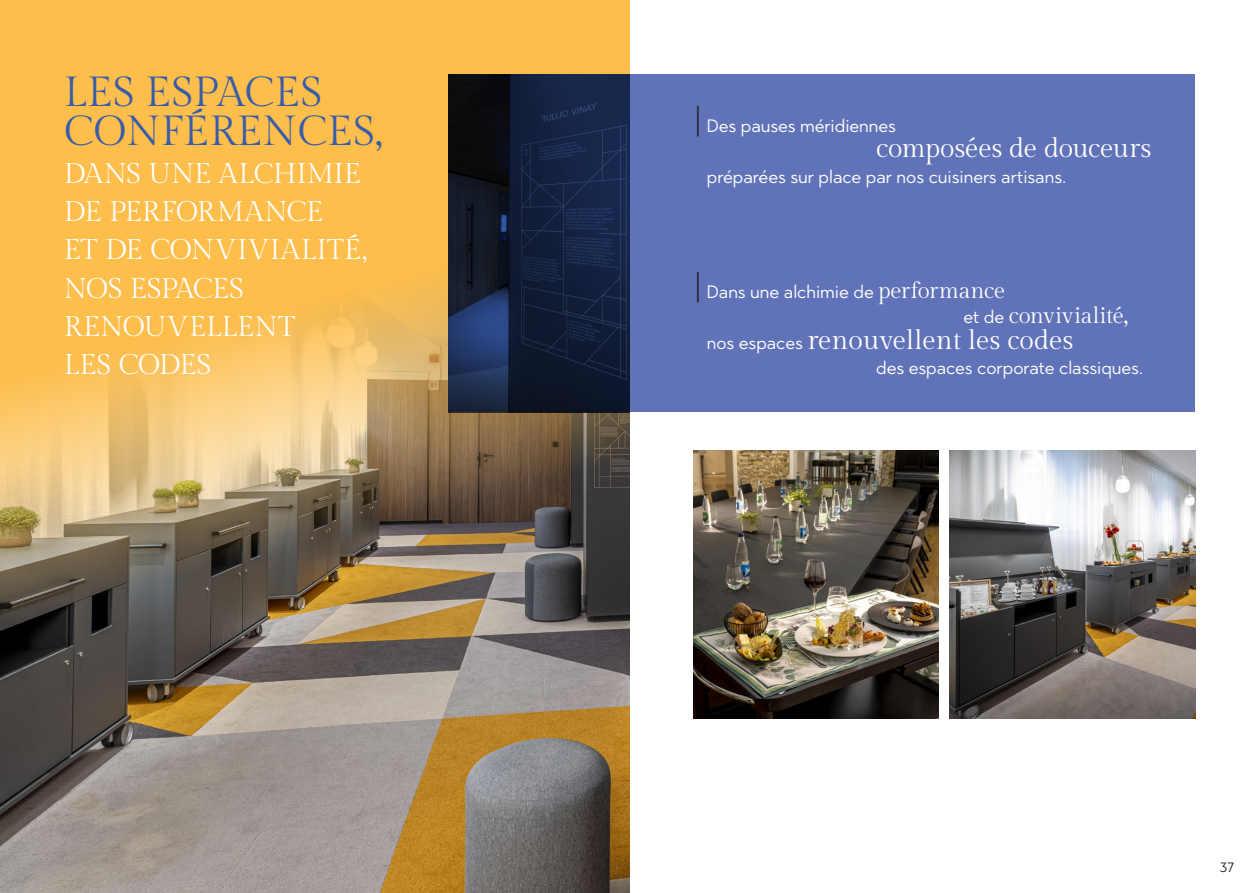
<style>
.page{position:relative;width:1259px;height:893px;background:#fff}
.page>*{position:absolute;margin:0;border:0;box-sizing:border-box;transform-origin:0 0}
.t1{font:42px "Gilda Display";color:#385caa}
.t2{font:28.5px/38.2px "Gilda Display";letter-spacing:-.02em;color:#fff}
.t3{font:28.5px "Gilda Display";color:#fff}
.t4{font:27px "Gilda Display";color:#fff}
.t5{font:22.5px "Gilda Display";letter-spacing:-.01em;color:#fff}
.t6{font:18px "Town 80 Text";color:#fff}
.t7{font:13.5px "Town 80 Text";color:#231f20}
.s1{font-weight:300;font-size:36px;color:#231f20}
.s2{font-family:"Gilda Display";font-size:22.5px}
.s3{font-family:"Town 80 Text";font-size:18px}
.s4{font-size:27px}
</style>
<div class="page">
<div style="left:629px;top:74px;width:566px;height:338px;background:#6173b8"></div>
<svg style="left:0;top:0;width:629px;height:893px;background:#b7965e"></svg>
<img style="left:693px;top:450px;width:246px;height:268px">
<img style="left:949px;top:451px;width:246px;height:267px">
<img style="left:448px;top:74px;width:181px;height:338px">
<p class="t1" style="left:64px;top:69px;width:260px">LES ESPACES</p>
<p class="t1" style="left:64px;top:107px;width:320px">CONFÉRENCES,</p>
<p class="t2" style="left:64px;top:155px;width:299px">DANS UNE ALCHIMIE<br>DE PERFORMANCE</p>
<p class="t3" style="left:64px;top:234px;width:305px">ET DE CONVIVIALITÉ,</p>
<p class="t2" style="left:64px;top:270px;width:182px">NOS ESPACES</p>
<p class="t2" style="left:64px;top:308px;width:233px">RENOUVELLENT</p>
<p class="t2" style="left:64px;top:346px;width:149px">LES CODES</p>
<p class="t6" style="left:693px;top:114px;width:204px"><span class="s1">|</span> Des pauses méridiennes</p>
<p class="t4" style="left:876px;top:133px;width:277px">composées de douceurs</p>
<p class="t6" style="left:707px;top:165px;width:361px">préparées sur place par nos cuisiners artisans.</p>
<p class="t6" style="left:693px;top:280px;width:313px"><span class="s1">|</span> Dans une alchimie de <span class="s2">performance</span></p>
<p class="t5" style="left:963px;top:303px;width:167px"><span class="s3">et de</span> convivialité<span class="s4">,</span></p>
<p class="t4" style="left:707px;top:324px;width:368px"><span class="s3">nos espaces</span> renouvellent les codes</p>
<p class="t6" style="left:876px;top:356px;width:269px">des espaces corporate classiques.</p>
<p class="t7" style="left:1220px;top:858px;width:16px">37</p>
</div>
